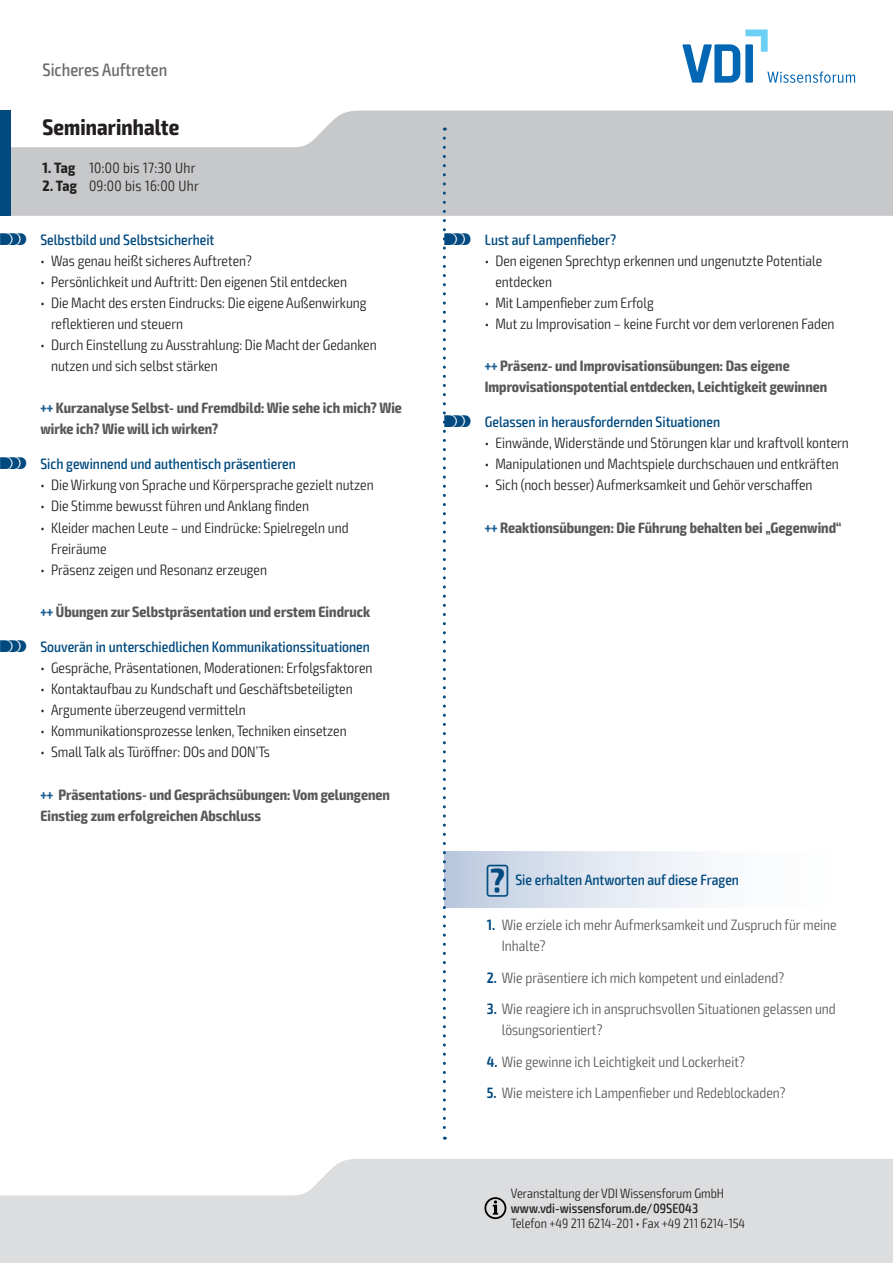
<style>
.page{position:relative;width:893px;height:1263px;background:#fff}
.page>*{position:absolute;margin:0;border:0;box-sizing:border-box;transform-origin:0 0}
.t1{font:700 condensed 22.5px "Exo 2";letter-spacing:.005em;color:#231f20}
.t2{font:500 condensed 18px "Exo 2";color:#6c6d70}
.t3{font:300 condensed 15px/21px "Exo 2";color:#231f20}
.t4{font:700 condensed 15px/21px "Exo 2";color:#57585a}
.t5{font:300 condensed 15px/21px "Exo 2";color:#57585a}
.t6{font:500 condensed 15px "Exo 2";color:#004a7f}
.t7{font:300 condensed 15px "Exo 2";letter-spacing:.02em;color:#231f20}
.t8{font:300 condensed 13.5px "Exo 2";color:#231f20}
.t9{font:500 condensed 13.5px "Exo 2";color:#231f20}
.s1{font-weight:700}
.s2{font-family:"VDI Iconset S4 A Regular";font-weight:400;font-stretch:normal}
.s3{color:#1c6194}
.s4{font-weight:600;color:#004a7f}
</style>
<div class="page">
<svg style="left:0;top:1159px;width:893px;height:104px;fill:#dcdddf"></svg>
<svg style="left:11px;top:111px;width:882px;height:105px;fill:#c7c8ca"></svg>
<div style="left:0;top:111px;width:11px;height:105px;background:#004a7f"></div>
<svg style="left:484px;top:1197px;width:22px;height:22px"></svg>
<svg style="left:682px;top:30px;width:173px;height:53px"></svg>
<div style="left:446px;top:852px;width:445px;height:54px;background:linear-gradient(to right,#c6d1e4,#fff)"></div>
<svg style="left:443px;top:138px;width:3px;height:1002px"></svg>
<p class="t2" style="left:43px;top:59px;width:126px">Sicheres Auftreten</p>
<h1 class="t1" style="left:43px;top:113px;width:138px">Seminarinhalte</h1>
<p class="t7" style="left:43px;top:159px;width:155px"><span class="s1">1. Tag</span> 10:00 bis 17:30 Uhr</p>
<p class="t7" style="left:43px;top:177px;width:158px"><span class="s1">2. Tag</span> 09:00 bis 16:00 Uhr</p>
<p class="t6" style="left:0;top:230px;width:216px"><span class="s2">S</span> Selbstbild und Selbstsicherheit</p>
<p class="t3" style="left:40px;top:250px;width:213px">• Was genau heißt sicheres Auftreten?</p>
<p class="t3" style="left:40px;top:271px;width:308px">• Persönlichkeit und Auftritt: Den eigenen Stil entdecken</p>
<p class="t3" style="left:51px;top:292px;width:317px;text-indent:-11px">• Die Macht des ersten Eindrucks: Die eigene Außenwirkung reflektieren und steuern</p>
<p class="t3" style="left:51px;top:334px;width:327px;text-indent:-11px">• Durch Einstellung zu Ausstrahlung: Die Macht der Gedanken nutzen und sich selbst stärken</p>
<p class="t4" style="left:40px;top:397px;width:363px"><span class="s3">+++</span> Kurzanalyse Selbst- und Fremdbild: Wie sehe ich mich? Wie wirke ich? Wie will ich wirken?</p>
<p class="t6" style="left:0;top:455px;width:297px"><span class="s2">S</span> Sich gewinnend und authentisch präsentieren</p>
<p class="t3" style="left:40px;top:475px;width:335px">• Die Wirkung von Sprache und Körpersprache gezielt nutzen</p>
<p class="t3" style="left:40px;top:496px;width:270px">• Die Stimme bewusst führen und Anklang finden</p>
<p class="t3" style="left:51px;top:517px;width:299px;text-indent:-11px">• Kleider machen Leute – und Eindrücke: Spielregeln und<br>Freiräume</p>
<p class="t3" style="left:40px;top:559px;width:228px">• Präsenz zeigen und Resonanz erzeugen</p>
<p class="t4" style="left:40px;top:601px;width:331px"><span class="s3">+++</span> Übungen zur Selbstpräsentation und erstem Eindruck</p>
<p class="t6" style="left:0;top:638px;width:371px"><span class="s2">S</span> Souverän in unterschiedlichen Kommunikationssituationen</p>
<p class="t3" style="left:40px;top:658px;width:334px">• Gespräche, Präsentationen, Moderationen: Erfolgsfaktoren</p>
<p class="t3" style="left:40px;top:679px;width:314px">• Kontaktaufbau zu Kundschaft und Geschäftsbeteiligten</p>
<p class="t3" style="left:40px;top:700px;width:207px">• Argumente überzeugend vermitteln</p>
<p class="t3" style="left:40px;top:721px;width:308px">• Kommunikationsprozesse lenken, Techniken einsetzen</p>
<p class="t3" style="left:40px;top:742px;width:231px">• Small Talk als Türöffner: DOs and DON’Ts</p>
<p class="t4" style="left:40px;top:784px;width:351px"><span class="s3">+++</span> Präsentations- und Gesprächsübungen: Vom gelungenen<br>Einstieg zum erfolgreichen Abschluss</p>
<p class="t6" style="left:444px;top:230px;width:173px"><span class="s2">S</span> Lust auf Lampenfieber?</p>
<p class="t3" style="left:495px;top:250px;width:328px;text-indent:-11px">• Den eigenen Sprechtyp erkennen und ungenutzte Potentiale entdecken</p>
<p class="t3" style="left:485px;top:292px;width:170px">• Mit Lampenfieber zum Erfolg</p>
<p class="t3" style="left:485px;top:313px;width:351px">• Mut zu Improvisation – keine Furcht vor dem verlorenen Faden</p>
<p class="t4" style="left:485px;top:355px;width:344px"><span class="s3">+++</span> Präsenz- und Improvisationsübungen: Das eigene<br>Improvisationspotential entdecken, Leichtigkeit gewinnen</p>
<p class="t6" style="left:444px;top:413px;width:277px"><span class="s2">S</span> Gelassen in herausfordernden Situationen</p>
<p class="t3" style="left:485px;top:433px;width:366px">• Einwände, Widerstände und Störungen klar und kraftvoll kontern</p>
<p class="t3" style="left:485px;top:454px;width:356px">• Manipulationen und Machtspiele durchschauen und entkräften</p>
<p class="t3" style="left:485px;top:475px;width:329px">• Sich (noch besser) Aufmerksamkeit und Gehör verschaffen</p>
<p class="t4" style="left:485px;top:517px;width:358px"><span class="s3">+++</span> Reaktionsübungen: Die Führung behalten bei „Gegenwind“</p>
<p class="t6" style="left:487px;top:871px;width:254px"><span class="s2">?</span> Sie erhalten Antworten auf diese Fragen</p>
<p class="t5" style="left:502px;top:915px;width:336px;text-indent:-15px"><span class="s4">1.</span> Wie erziele ich mehr Aufmerksamkeit und Zuspruch für meine<br>Inhalte?</p>
<p class="t5" style="left:487px;top:967px;width:299px"><span class="s4">2.</span> Wie präsentiere ich mich kompetent und einladend?</p>
<p class="t5" style="left:502px;top:999px;width:335px;text-indent:-15px"><span class="s4">3.</span> Wie reagiere ich in anspruchsvollen Situationen gelassen und lösungsorientiert?</p>
<p class="t5" style="left:487px;top:1051px;width:260px"><span class="s4">4.</span> Wie gewinne ich Leichtigkeit und Lockerheit?</p>
<p class="t5" style="left:487px;top:1083px;width:300px"><span class="s4">5.</span> Wie meistere ich Lampenfieber und Redeblockaden?</p>
<p class="t8" style="left:511px;top:1185px;width:215px">Veranstaltung der VDI Wissensforum GmbH</p>
<p class="t9" style="left:511px;top:1200px;width:189px">www.vdi-wissensforum.de/09SE043</p>
<p class="t8" style="left:511px;top:1215px;width:236px">Telefon +49 211 6214-201 • Fax +49 211 6214-154</p>
</div>
